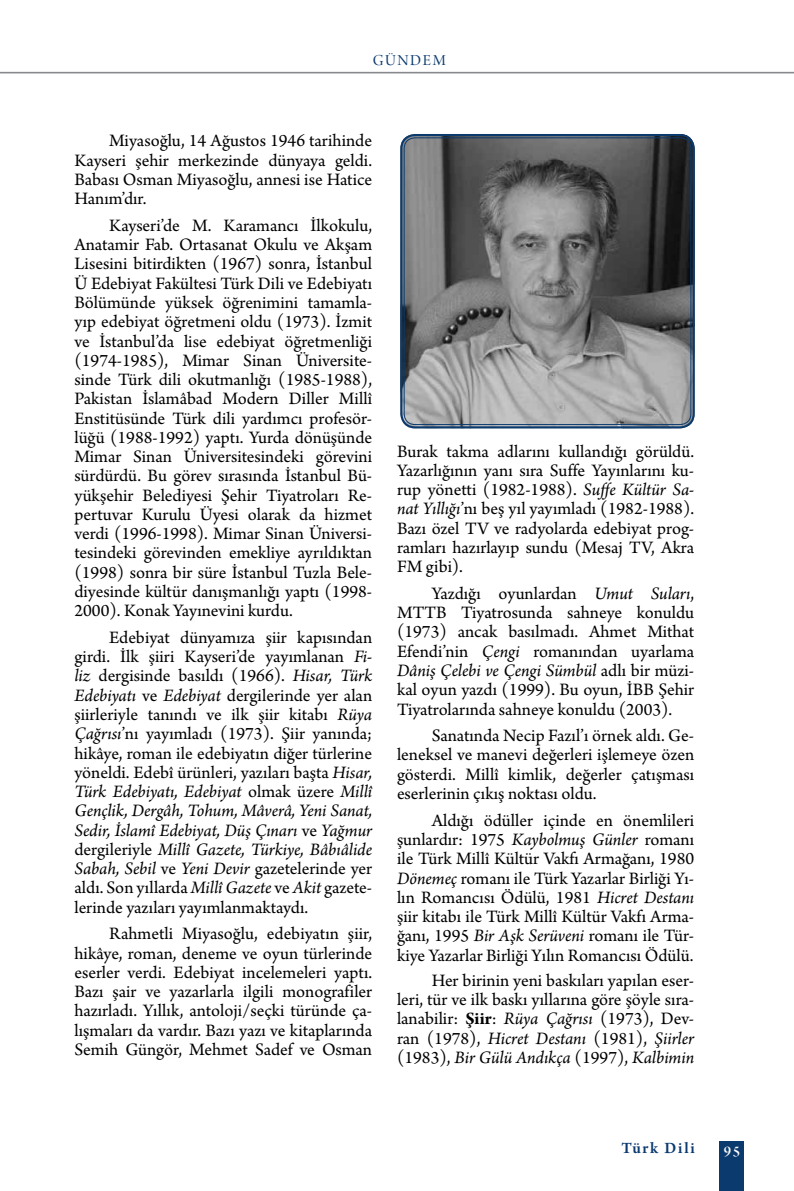
<style>
.page{position:relative;width:794px;height:1191px;background:#fff}
.page>*{position:absolute;margin:0;border:0;box-sizing:border-box;transform-origin:0 0}
.t1{font:18.38px/19.2px "Arno Pro";color:#000;text-align:justify}
.t2{font:600 16.62px "Arno Pro";letter-spacing:.1em;color:#0a3a6e}
.t3{font:16.1px "Arno Pro Display";letter-spacing:.1em;color:#0a3a6e}
.t4{font:15.75px "Arno Pro Smbd Display";color:#fff}
.s1{font-style:italic}
.s2{font-weight:700}
</style>
<div class="page">
<div style="left:719px;top:1141px;width:25px;height:50px;background:#0a3a6e"></div>
<hr style="left:0;top:72px;width:794px;height:1px;background:#808285">
<hr style="left:0;top:73px;width:794px;height:1px;background:#808285">
<img style="left:401px;top:134px;width:293px;height:294px">
<div style="left:400px;top:134px;width:294px;height:294px;border:2px solid #0a3a6e;border-radius:14px"></div>
<div style="left:404px;top:137px;width:287px;height:288px;border:1px solid #0a3a6e;border-radius:11px"></div>
<p class="t3" style="left:373px;top:52px;width:74px">GÜNDEM</p>
<p class="t1" style="left:74px;top:132px;width:299px;text-indent:35px">Miyasoğlu, 14 Ağustos 1946 tarihinde Kayseri şehir merkezinde dünyaya geldi.<br>Babası Osman Miyasoğlu, annesi ise Hatice Hanım’dır.</p>
<p class="t1" style="left:74px;top:217px;width:299px;text-indent:35px">Kayseri’de M. Karamancı İlkokulu, Anatamir Fab. Ortasanat Okulu ve Akşam Lisesini bitirdikten (1967) sonra, İstanbul Ü Edebiyat Fakültesi Türk Dili ve Edebiyatı Bölümünde yüksek öğrenimini tamamla&shy;yıp edebiyat öğretmeni oldu (1973). İzmit ve İstanbul’da lise edebiyat öğretmenliği (1974-1985), Mimar Sinan Üniversite&shy;sinde Türk dili okutmanlığı (1985-1988), Pakistan İslamâbad Modern Diller Millî Enstitüsünde Türk dili yardımcı profesör&shy;lüğü (1988-1992) yaptı. Yurda dönüşünde Mimar Sinan Üniversitesindeki görevini sürdürdü. Bu görev sırasında İstanbul Bü&shy;yükşehir Belediyesi Şehir Tiyatroları Re&shy;pertuvar Kurulu Üyesi olarak da hizmet verdi (1996-1998). Mimar Sinan Üniversi&shy;tesindeki görevinden emekliye ayrıldıktan (1998) sonra bir süre İstanbul Tuzla Bele&shy;diyesinde kültür danışmanlığı yaptı (1998- 2000). Konak Yayınevini kurdu.</p>
<p class="t1" style="left:74px;top:629px;width:299px;text-indent:35px">Edebiyat dünyamıza şiir kapısından girdi. İlk şiiri Kayseri’de yayımlanan <span class="s1">Fi&shy;liz</span> dergisinde basıldı (1966). <span class="s1">Hisar, Türk Edebiyatı</span> ve <span class="s1">Edebiyat</span> dergilerinde yer alan şiirleriyle tanındı ve ilk şiir kitabı <span class="s1">Rüya Çağrısı</span>’nı yayımladı (1973). Şiir yanında; hikâye, roman ile edebiyatın diğer türlerine yöneldi. Edebî ürünleri, yazıları başta <span class="s1">Hisar, Türk Edebiyatı, Edebiyat</span> olmak üzere <span class="s1">Millî Gençlik, Dergâh, Tohum, Mâverâ, Yeni Sanat, Sedir, İslamî Edebiyat, Düş Çınarı</span> ve <span class="s1">Yağmur </span>dergileriyle <span class="s1">Millî Gazete, Türkiye, Bâbıâlide Sabah, Sebil</span> ve <span class="s1">Yeni Devir</span> gazetelerinde yer aldı. Son yıllarda <span class="s1">Millî Gazete</span> ve <span class="s1">Akit</span> gazete&shy;lerinde yazıları yayımlanmaktaydı.</p>
<p class="t1" style="left:74px;top:925px;width:299px;text-indent:35px">Rahmetli Miyasoğlu, edebiyatın şiir, hikâye, roman, deneme ve oyun türlerinde eserler verdi. Edebiyat incelemeleri yaptı.<br>Bazı şair ve yazarlarla ilgili monografiler hazırladı. Yıllık, antoloji/seçki türünde ça&shy;lışmaları da vardır. Bazı yazı ve kitaplarında Semih Güngör, Mehmet Sadef ve Osman</p>
<p class="t1" style="left:397px;top:442px;width:299px">Burak takma adlarını kullandığı görüldü.<br>Yazarlığının yanı sıra Suffe Yayınlarını ku&shy;rup yönetti (1982-1988). <span class="s1">Suffe Kültür Sa&shy;nat Yıllığı</span>’nı beş yıl yayımladı (1982-1988).<br>Bazı özel TV ve radyolarda edebiyat prog&shy;ramları hazırlayıp sundu (Mesaj TV, Akra FM gibi).</p>
<p class="t1" style="left:397px;top:585px;width:299px;text-indent:35px">Yazdığı oyunlardan <span class="s1">Umut Suları</span>, MTTB Tiyatrosunda sahneye konuldu (1973) ancak basılmadı. Ahmet Mithat Efendi’nin <span class="s1">Çengi</span> romanından uyarlama <span class="s1">Dâniş Çelebi ve Çengi Sümbül</span> adlı bir müzi&shy;kal oyun yazdı (1999). Bu oyun, İBB Şehir Tiyatrolarında sahneye konuldu (2003).</p>
<p class="t1" style="left:397px;top:727px;width:299px;text-indent:35px">Sanatında Necip Fazıl’ı örnek aldı. Ge&shy;leneksel ve manevi değerleri işlemeye özen gösterdi. Millî kimlik, değerler çatışması eserlerinin çıkış noktası oldu.</p>
<p class="t1" style="left:397px;top:811px;width:299px;text-indent:35px">Aldığı ödüller içinde en önemlileri şunlardır: 1975 <span class="s1">Kaybolmuş Günler</span> romanı ile Türk Millî Kültür Vakfı Armağanı, 1980<br><span class="s1">Dönemeç</span> romanı ile Türk Yazarlar Birliği Yı&shy;lın Romancısı Ödülü, 1981 <span class="s1">Hicret Destanı </span>şiir kitabı ile Türk Millî Kültür Vakfı Arma&shy;ğanı, 1995 <span class="s1">Bir Aşk Serüveni</span> romanı ile Tür&shy;kiye Yazarlar Birliği Yılın Romancısı Ödülü.</p>
<p class="t1" style="left:397px;top:971px;width:299px;text-indent:35px">Her birinin yeni baskıları yapılan eser&shy;leri, tür ve ilk baskı yıllarına göre şöyle sıra&shy;lanabilir: <span class="s2">Şiir</span>: <span class="s1">Rüya Çağrısı</span> (1973), Dev&shy;ran (1978), <span class="s1">Hicret Destanı</span> (1981), <span class="s1">Şiirler </span>(1983), <span class="s1">Bir Gülü Andıkça</span> (1997), <span class="s1">Kalbimin</span></p>
<p class="t2" style="left:621px;top:1138px;width:75px">Türk Dili</p>
<p class="t4" style="left:723px;top:1143px;width:18px">95</p>
</div>
